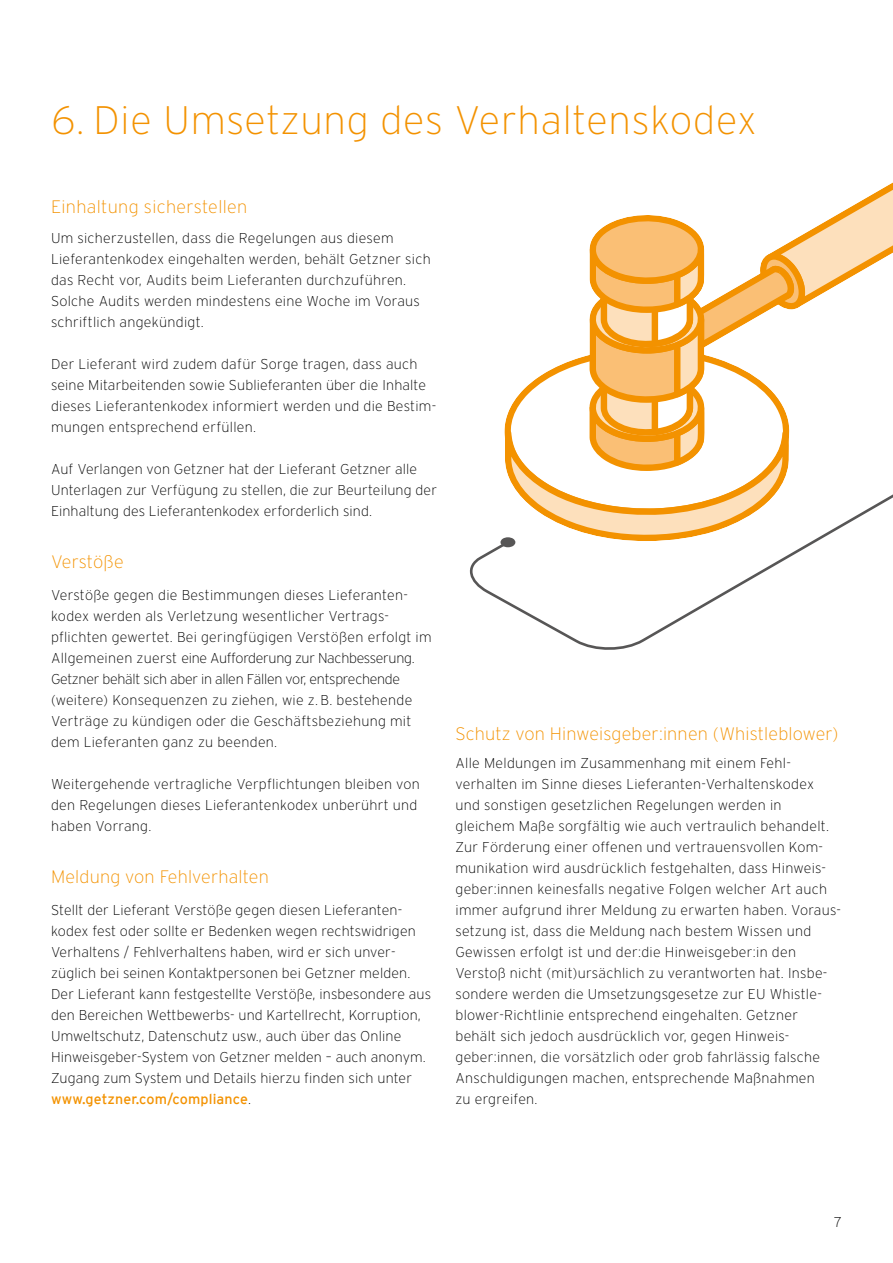
<style>
.page{position:relative;width:893px;height:1263px;background:#fff}
.page>*{position:absolute;margin:0;border:0;box-sizing:border-box;transform-origin:0 0}
.t1{font:200 39.75px "Interstate";letter-spacing:.02em;color:#f39200}
.t2{font:200 18px "Interstate";letter-spacing:.01em;color:#f39200}
.t3{font:200 14.25px/21px "Interstate";letter-spacing:.02em;color:#000}
.s1{font-weight:400;color:#f39200}
</style>
<div class="page">
<svg style="left:469px;top:182px;width:424px;height:468px"></svg>
<h1 class="t1" style="left:51px;top:100px;width:707px">6. Die Umsetzung des Verhaltenskodex</h1>
<p class="t2" style="left:51px;top:198px;width:198px">Einhaltung sicherstellen</p>
<p class="t3" style="left:51px;top:228px;width:381px">Um sicherzustellen, dass die Regelungen aus diesem Lieferantenkodex eingehalten werden, behält Getzner sich das Recht vor, Audits beim Lieferanten durchzuführen.<br>Solche Audits werden mindestens eine Woche im Voraus schriftlich angekündigt.</p>
<p class="t3" style="left:51px;top:354px;width:387px">Der Lieferant wird zudem dafür Sorge tragen, dass auch seine Mitarbeitenden sowie Sublieferanten über die Inhalte dieses Lieferantenkodex informiert werden und die Bestim&shy;mungen entsprechend erfüllen.</p>
<p class="t3" style="left:51px;top:459px;width:387px">Auf Verlangen von Getzner hat der Lieferant Getzner alle<br>Unterlagen zur Verfügung zu stellen, die zur Beurteilung der<br>Einhaltung des Lieferantenkodex erforderlich sind.</p>
<p class="t2" style="left:51px;top:553px;width:74px">Verstöße</p>
<p class="t3" style="left:51px;top:585px;width:382px">Verstöße gegen die Bestimmungen dieses Lieferanten&shy;kodex werden als Verletzung wesentlicher Vertrags&shy;pflichten gewertet. Bei geringfügigen Verstößen erfolgt im Allgemeinen zuerst eine Aufforderung zur Nachbesserung.<br>Getzner behält sich aber in allen Fällen vor, entsprechende (weitere) Konsequenzen zu ziehen, wie z. B. bestehende Verträge zu kündigen oder die Geschäftsbeziehung mit dem Lieferanten ganz zu beenden.</p>
<p class="t3" style="left:51px;top:774px;width:370px">Weitergehende vertragliche Verpflichtungen bleiben von den Regelungen dieses Lieferantenkodex unberührt und haben Vorrang.</p>
<p class="t2" style="left:51px;top:868px;width:219px">Meldung von Fehlverhalten</p>
<p class="t3" style="left:51px;top:900px;width:382px">Stellt der Lieferant Verstöße gegen diesen Lieferanten&shy;kodex fest oder sollte er Bedenken wegen rechtswidrigen Verhaltens / Fehlverhaltens haben, wird er sich unver&shy;züglich bei seinen Kontaktpersonen bei Getzner melden.<br>Der Lieferant kann festgestellte Verstöße, insbesondere aus den Bereichen Wettbewerbs- und Kartellrecht, Korruption, Umweltschutz, Datenschutz usw., auch über das Online Hinweisgeber-System von Getzner melden – auch anonym.<br>Zugang zum System und Details hierzu finden sich unter <span class="s1">www.getzner.com/compliance</span>.</p>
<p class="t2" style="left:455px;top:725px;width:384px">Schutz von Hinweisgeber:innen (Whistleblower)</p>
<p class="t3" style="left:455px;top:753px;width:387px">Alle Meldungen im Zusammenhang mit einem Fehl&shy;verhalten im Sinne dieses Lieferanten-Verhaltenskodex und sonstigen gesetzlichen Regelungen werden in gleichem Maße sorgfältig wie auch vertraulich behandelt.<br>Zur Förderung einer offenen und vertrauensvollen Kom&shy;munikation wird ausdrücklich festgehalten, dass Hinweis&shy;geber:innen keinesfalls negative Folgen welcher Art auch immer aufgrund ihrer Meldung zu erwarten haben. Voraus&shy;setzung ist, dass die Meldung nach bestem Wissen und Gewissen erfolgt ist und der:die Hinweisgeber:in den Verstoß nicht (mit)ursächlich zu verantworten hat. Insbe&shy;sondere werden die Umsetzungsgesetze zur EU Whistle&shy;blower-Richtlinie entsprechend eingehalten. Getzner behält sich jedoch ausdrücklich vor, gegen Hinweis&shy;geber:innen, die vorsätzlich oder grob fahrlässig falsche Anschuldigungen machen, entsprechende Maßnahmen<br>zu ergreifen.</p>
<p class="t3" style="left:834px;top:1212px;width:9px">7</p>
</div>
